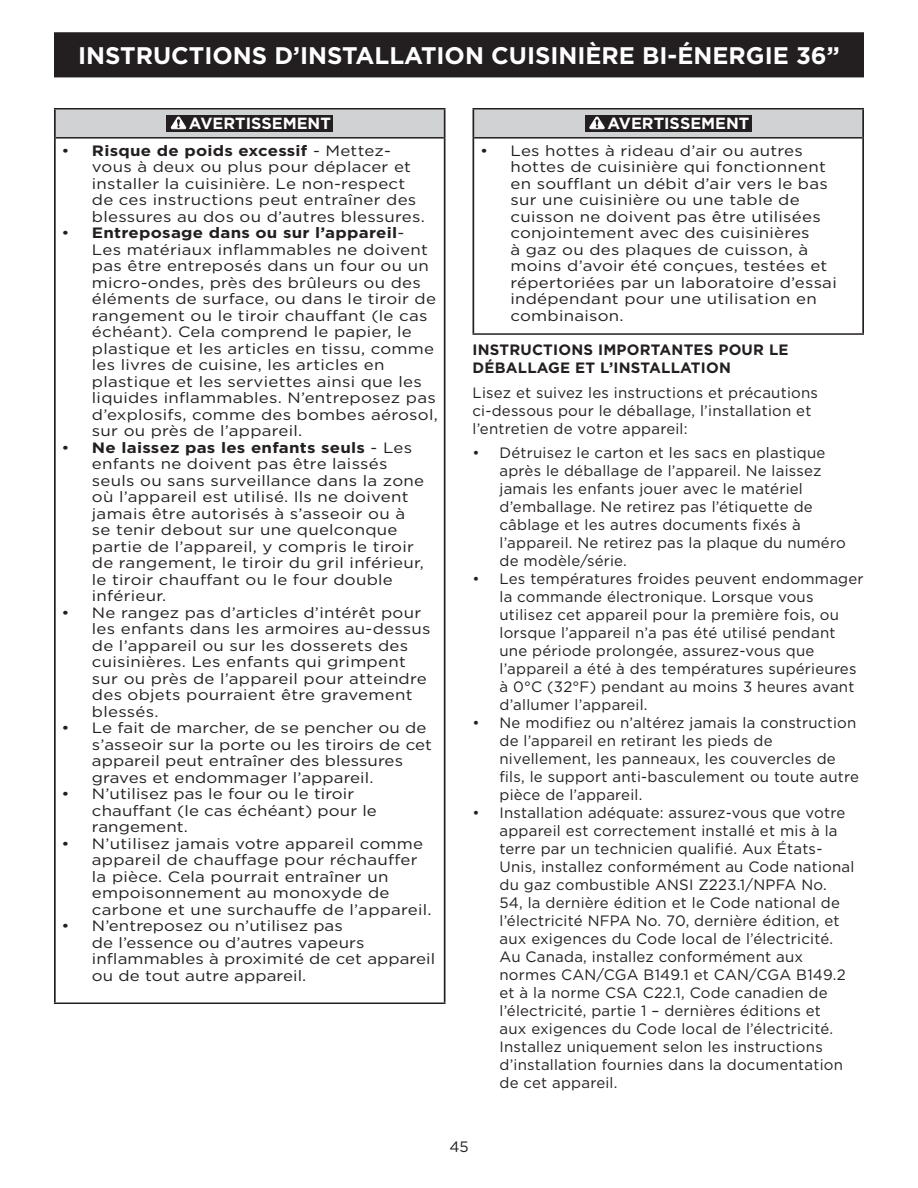
<style>
.page{position:relative;width:918px;height:1188px;background:#fff}
.page>*{position:absolute;margin:0;border:0;box-sizing:border-box;transform-origin:0 0}
.t1{font:700 24px "Gotham";color:#fff}
.t2{font:700 16.2px "Gotham";color:#fff}
.Body_text_10_N{font:15px/16.5px "Gotham";letter-spacing:.015em;color:#231f20;scale:1.13 1}
.Body_text_10_N-2{font:15px/18px "Gotham";letter-spacing:.015em;color:#231f20}
.Body_text_10_N-3{font:700 15px/18px "Gotham";letter-spacing:.015em;color:#231f20}
.s1{font-weight:700}
</style>
<div class="page">
<div style="left:55px;top:33px;width:808px;height:44px;background:#231f20"></div>
<div style="left:54px;top:32px;width:810px;height:45px;border:2px solid #231f20"></div>
<div style="left:55px;top:109px;width:390px;height:29px;background:#d1d2d4"></div>
<hr style="left:54px;top:108px;width:392px;height:2px;background:#231f20">
<hr style="left:56px;top:137px;width:388px;height:2px;background:#231f20">
<hr style="left:54px;top:1003px;width:392px;height:1px;background:#231f20">
<hr style="left:54px;top:109px;width:2px;height:29px;background:#231f20">
<hr style="left:444px;top:109px;width:2px;height:29px;background:#231f20">
<hr style="left:54px;top:138px;width:2px;height:865px;background:#231f20">
<hr style="left:444px;top:138px;width:2px;height:865px;background:#231f20">
<div style="left:167px;top:115px;width:166px;height:17px;background:#231f20"></div>
<svg style="left:171px;top:117px;width:15px;height:12px"></svg>
<div style="left:473px;top:109px;width:390px;height:29px;background:#d1d2d4"></div>
<hr style="left:472px;top:108px;width:392px;height:2px;background:#231f20">
<hr style="left:474px;top:137px;width:388px;height:2px;background:#231f20">
<hr style="left:472px;top:333px;width:392px;height:2px;background:#231f20">
<hr style="left:472px;top:109px;width:2px;height:29px;background:#231f20">
<hr style="left:862px;top:109px;width:2px;height:29px;background:#231f20">
<hr style="left:472px;top:138px;width:2px;height:195px;background:#231f20">
<hr style="left:862px;top:138px;width:2px;height:195px;background:#231f20">
<div style="left:585px;top:115px;width:166px;height:17px;background:#231f20"></div>
<svg style="left:589px;top:117px;width:16px;height:12px"></svg>
<h1 class="t1" style="left:78px;top:41px;width:763px">INSTRUCTIONS D’INSTALLATION CUISINIÈRE BI-ÉNERGIE 36”</h1>
<p class="t2" style="left:189px;top:113px;width:144px">AVERTISSEMENT</p>
<p class="Body_text_10_N" style="left:92px;top:142px;width:296px;text-indent:-30px">• <span class="s1">Risque de poids excessif</span> - Mettez&shy;vous à deux ou plus pour déplacer et installer la cuisinière. Le non-respect de ces instructions peut entraîner des blessures au dos ou d’autres blessures.</p>
<p class="Body_text_10_N" style="left:92px;top:224px;width:308px;text-indent:-30px">• <span class="s1">Entreposage dans ou sur l’appareil</span>-<br>Les matériaux inflammables ne doivent pas être entreposés dans un four ou un micro-ondes, près des brûleurs ou des éléments de surface, ou dans le tiroir de rangement ou le tiroir chauffant (le cas échéant). Cela comprend le papier, le plastique et les articles en tissu, comme les livres de cuisine, les articles en plastique et les serviettes ainsi que les liquides inflammables. N’entreposez pas d’explosifs, comme des bombes aérosol, sur ou près de l’appareil.</p>
<p class="Body_text_10_N" style="left:92px;top:439px;width:295px;text-indent:-30px">• <span class="s1">Ne laissez pas les enfants seuls</span> - Les enfants ne doivent pas être laissés seuls ou sans surveillance dans la zone où l’appareil est utilisé. Ils ne doivent jamais être autorisés à s’asseoir ou à se tenir debout sur une quelconque partie de l’appareil, y compris le tiroir de rangement, le tiroir du gril inférieur, le tiroir chauffant ou le four double inférieur.</p>
<p class="Body_text_10_N" style="left:92px;top:604px;width:301px;text-indent:-30px">• Ne rangez pas d’articles d’intérêt pour les enfants dans les armoires au-dessus de l’appareil ou sur les dosserets des cuisinières. Les enfants qui grimpent sur ou près de l’appareil pour atteindre des objets pourraient être gravement blessés.</p>
<p class="Body_text_10_N" style="left:92px;top:719px;width:302px;text-indent:-30px">• Le fait de marcher, de se pencher ou de s’asseoir sur la porte ou les tiroirs de cet appareil peut entraîner des blessures graves et endommager l’appareil.</p>
<p class="Body_text_10_N" style="left:92px;top:785px;width:254px;text-indent:-30px">• N’utilisez pas le four ou le tiroir chauffant (le cas échéant) pour le rangement.</p>
<p class="Body_text_10_N" style="left:92px;top:835px;width:302px;text-indent:-30px">• N’utilisez jamais votre appareil comme appareil de chauffage pour réchauffer la pièce. Cela pourrait entraîner un empoisonnement au monoxyde de carbone et une surchauffe de l’appareil.</p>
<p class="Body_text_10_N" style="left:92px;top:917px;width:305px;text-indent:-30px">• N’entreposez ou n’utilisez pas<br>de l’essence ou d’autres vapeurs inflammables à proximité de cet appareil ou de tout autre appareil.</p>
<p class="t2" style="left:607px;top:113px;width:144px">AVERTISSEMENT</p>
<p class="Body_text_10_N" style="left:510px;top:142px;width:290px;text-indent:-30px">• Les hottes à rideau d’air ou autres hottes de cuisinière qui fonctionnent en soufflant un débit d’air vers le bas sur une cuisinière ou une table de cuisson ne doivent pas être utilisées conjointement avec des cuisinières<br>à gaz ou des plaques de cuisson, à moins d’avoir été conçues, testées et répertoriées par un laboratoire d’essai indépendant pour une utilisation en combinaison.</p>
<p class="Body_text_10_N-3" style="left:472px;top:340px;width:318px">INSTRUCTIONS IMPORTANTES POUR LE<br>DÉBALLAGE ET L’INSTALLATION</p>
<p class="Body_text_10_N-2" style="left:472px;top:383px;width:347px">Lisez et suivez les instructions et précautions ci-dessous pour le déballage, l’installation et l’entretien de votre appareil:</p>
<p class="Body_text_10_N-2" style="left:500px;top:444px;width:348px;text-indent:-27px">• Détruisez le carton et les sacs en plastique après le déballage de l’appareil. Ne laissez jamais les enfants jouer avec le matériel d’emballage. Ne retirez pas l’étiquette de câblage et les autres documents fixés à l’appareil. Ne retirez pas la plaque du numéro de modèle/série.</p>
<p class="Body_text_10_N-2" style="left:500px;top:570px;width:366px;text-indent:-27px">• Les températures froides peuvent endommager la commande électronique. Lorsque vous utilisez cet appareil pour la première fois, ou lorsque l’appareil n’a pas été utilisé pendant une période prolongée, assurez-vous que l’appareil a été à des températures supérieures à 0°C (32°F) pendant au moins 3 heures avant d’allumer l’appareil.</p>
<p class="Body_text_10_N-2" style="left:500px;top:714px;width:361px;text-indent:-27px">• Ne modifiez ou n’altérez jamais la construction de l’appareil en retirant les pieds de nivellement, les panneaux, les couvercles de fils, le support anti-basculement ou toute autre pièce de l’appareil.</p>
<p class="Body_text_10_N-2" style="left:500px;top:804px;width:357px;text-indent:-27px">• Installation adéquate: assurez-vous que votre appareil est correctement installé et mis à la terre par un technicien qualifié. Aux États-Unis, installez conformément au Code national du gaz combustible ANSI Z223.1/NPFA No.<br>54, la dernière édition et le Code national de l’électricité NFPA No. 70, dernière édition, et aux exigences du Code local de l’électricité.<br>Au Canada, installez conformément aux normes CAN/CGA B149.1 et CAN/CGA B149.2 et à la norme CSA C22.1, Code canadien de l’électricité, partie 1 – dernières éditions et<br>aux exigences du Code local de l’électricité.<br>Installez uniquement selon les instructions d’installation fournies dans la documentation de cet appareil.</p>
<p class="Body_text_10_N-2" style="left:449px;top:1137px;width:21px">45</p>
</div>
